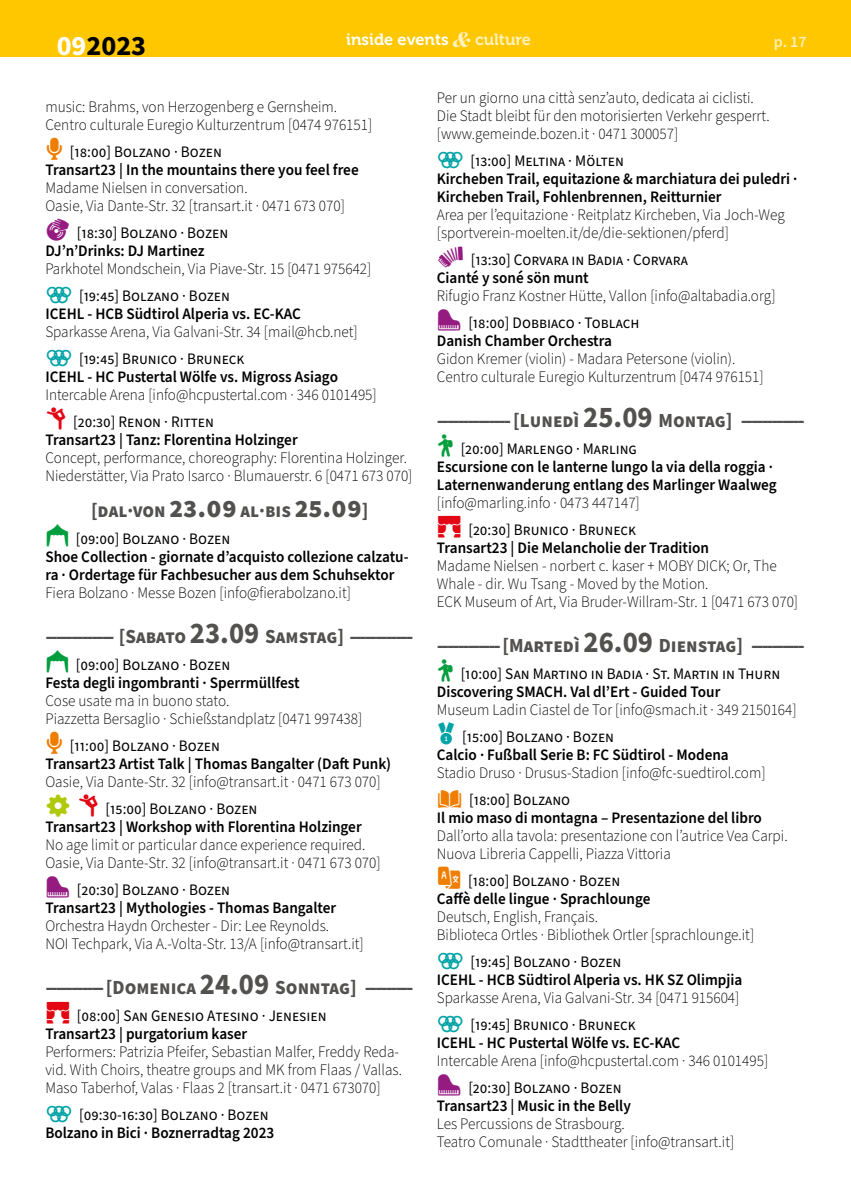
<style>
.page{position:relative;width:851px;height:1191px;background:#fff}
.page>*{position:absolute;margin:0;border:0;box-sizing:border-box;transform-origin:0 0}
.t1{font:700 28px "Source Sans Pro";color:#000}
.t2{font:700 20px "Source Sans Pro";color:#53514f;scale:1.1 1}
.t3{font:700 20px "Source Sans Pro";color:#53514f;scale:.95 1}
.t4{font:16.4px "Museo 700";color:#fff}
.t5{font:300 16px/18px "Source Sans Pro";color:#000;scale:.95 1}
.t6{font:600 16px/18px "Source Sans Pro";color:#000;scale:.95 1}
.t7{font:16px/18px "Source Sans Pro";color:#000;scale:.95 1}
.t8{font:600 16px "Source Sans Pro";color:#fff}
.s1{color:#fff}
.s2{font-family:"Surveyor Display";font-weight:700;font-style:italic;font-size:24.4px;color:#fff1be}
.s3{color:#fff1be}
.s4{font-family:"Inside Events Font";font-weight:400;font-size:28px;color:#ef7d00}
.s5{font-weight:400}
.s6{font-family:"Inside Events Font";font-weight:400;font-size:28px;color:#951b81}
.s7{font-family:"Inside Events Font";font-weight:400;font-size:28px;color:#00a3a6}
.s8{font-family:"Inside Events Font";font-weight:400;font-size:28px;color:#e30613}
.s9{font-size:30px}
.s10{font-family:"Inside Events Font";font-weight:400;font-size:28px;color:#009e3d}
.s11{font-family:"Inside Events Font";font-weight:400;font-size:28px;color:#afca0b}
.s12{font-family:"Inside Events Font";font-size:28px;color:#e30613}
.s13{font-weight:600}
.s14{font-family:"Inside Events Font";font-size:28px;color:#951b81}
.s15{font-family:"Inside Events Font";font-size:28px;color:#009e3d}
</style>
<div class="page">
<div style="left:0;top:0;width:850px;height:57px;background:#fec700"></div>
<h1 class="t1" style="left:57px;top:27px;width:91px"><span class="s1">09</span>2023</h1>
<p class="t4" style="left:346px;top:30px;width:186px">inside events <span class="s2">&amp;</span> <span class="s3">culture</span></p>
<p class="t8" style="left:773px;top:31px;width:34px">p. 17</p>
<p class="t5" style="left:45px;top:98px;width:345px">music: Brahms, von Herzogenberg e Gernsheim.<br>Centro culturale Euregio Kulturzentrum [0474 976151]</p>
<p class="t6" style="left:45px;top:143px;width:331px"><span class="s4">Ą</span> <span class="s5">[18:00] Bolzano · Bozen<br></span>Transart23 | In the mountains there you feel free</p>
<p class="t5" style="left:45px;top:179px;width:317px">Madame Nielsen in conversation.<br>Oasie, Via Dante-Str. 32 [transart.it · 0471 673 070]</p>
<p class="t6" style="left:45px;top:224px;width:194px"><span class="s6">į</span> <span class="s5">[18:30] Bolzano · Bozen<br></span>DJ’n’Drinks: DJ Martinez</p>
<p class="t5" style="left:45px;top:256px;width:344px;line-height:27px">Parkhotel Mondschein, Via Piave-Str. 15 [0471 975642]<br><span class="s7">Ō</span> <span class="s5">[19:45] Bolzano · Bozen</span></p>
<p class="t6" style="left:45px;top:305px;width:270px">ICEHL - HCB Südtirol Alperia vs. EC-KAC</p>
<p class="t5" style="left:45px;top:319px;width:330px;line-height:27px">Sparkasse Arena, Via Galvani-Str. 34 [mail@hcb.net]<br><span class="s7">Ō</span> <span class="s5">[19:45] Brunico · Bruneck</span></p>
<p class="t6" style="left:45px;top:368px;width:309px">ICEHL - HC Pustertal Wölfe vs. Migross Asiago</p>
<p class="t5" style="left:45px;top:382px;width:350px;line-height:27px">Intercable Arena [info@hcpustertal.com · 346 0101495]<br><span class="s8">Đ</span> <span class="s5">[20:30] Renon · Ritten</span></p>
<p class="t6" style="left:45px;top:431px;width:267px">Transart23 | Tanz: Florentina Holzinger</p>
<p class="t5" style="left:45px;top:449px;width:388px">Concept, performance, choreography: Florentina Holzinger.<br>Niederstätter, Via Prato Isarco · Blumauerstr. 6 [0471 673 070]</p>
<p class="t3" style="left:91px;top:497px;width:293px">[dal·von <span class="s9">23.09</span> al·bis <span class="s9">25.09</span>]</p>
<p class="t6" style="left:45px;top:530px;width:384px"><span class="s10">ő</span> <span class="s5">[09:00] Bolzano · Bozen<br></span>Shoe Collection - giornate d’acquisto collezione calzatu&shy;ra · Ordertage für Fachbesucher aus dem Schuhsektor</p>
<p class="t5" style="left:45px;top:584px;width:323px">Fiera Bolzano · Messe Bozen [info@fierabolzano.it]</p>
<p class="t2" style="left:45px;top:623px;width:336px">------------- [Sabato <span class="s9">23.09</span> Samstag] ------------</p>
<p class="t6" style="left:45px;top:656px;width:269px"><span class="s10">ő</span> <span class="s5">[09:00] Bolzano · Bozen<br></span>Festa degli ingombranti · Sperrmüllfest</p>
<p class="t5" style="left:45px;top:692px;width:335px">Cose usate ma in buono stato.<br>Piazzetta Bersaglio · Schießstandplatz [0471 997438]</p>
<p class="t6" style="left:45px;top:737px;width:365px"><span class="s4">Ą</span> <span class="s5">[11:00] Bolzano · Bozen<br></span>Transart23 Artist Talk | Thomas Bangalter (Daft Punk)</p>
<p class="t5" style="left:45px;top:769px;width:354px;line-height:27px">Oasie, Via Dante-Str. 32 [info@transart.it · 0471 673 070] <span class="s11">ŗ</span> <span class="s8">Đ</span> <span class="s5">[15:00] Bolzano · Bozen</span></p>
<p class="t6" style="left:45px;top:818px;width:334px">Transart23 | Workshop with Florentina Holzinger</p>
<p class="t5" style="left:45px;top:836px;width:354px">No age limit or particular dance experience required.<br>Oasie, Via Dante-Str. 32 [info@transart.it · 0471 673 070]</p>
<p class="t6" style="left:45px;top:881px;width:308px"><span class="s6">Ģ</span> <span class="s5">[20:30] Bolzano · Bozen<br></span>Transart23 | Mythologies - Thomas Bangalter</p>
<p class="t5" style="left:45px;top:917px;width:336px">Orchestra Haydn Orchester - Dir: Lee Reynolds.<br>NOI Techpark, Via A.-Volta-Str. 13/A [info@transart.it]</p>
<p class="t2" style="left:45px;top:974px;width:336px">----------- [Domenica <span class="s9">24.09</span> Sonntag] ---------</p>
<p class="t7" style="left:45px;top:1007px;width:297px"><span class="s12">Ė</span> [08:00] San Genesio Atesino · Jenesien<br><span class="s13">Transart23 | purgatorium kaser</span></p>
<p class="t5" style="left:45px;top:1043px;width:377px">Performers: Patrizia Pfeifer, Sebastian Malfer, Freddy Reda&shy;vid. With Choirs, theatre groups and MK from Flaas / Vallas.<br>Maso Taberhof, Valas · Flaas 2 [transart.it · 0471 673070]</p>
<p class="t6" style="left:45px;top:1106px;width:242px"><span class="s7">Ō</span> <span class="s5">[09:30-16:30] Bolzano · Bozen<br></span>Bolzano in Bici · Boznerradtag 2023</p>
<p class="t5" style="left:437px;top:89px;width:352px">Per un giorno una città senz’auto, dedicata ai ciclisti.<br>Die Stadt bleibt für den motorisierten Verkehr gesperrt. [www.gemeinde.bozen.it · 0471 300057]</p>
<p class="t6" style="left:437px;top:152px;width:381px"><span class="s7">Ō</span> <span class="s5">[13:00] Meltina · Mölten<br></span>Kircheben Trail, equitazione &amp; marchiatura dei puledri ·<br>Kircheben Trail, Fohlenbrennen, Reitturnier</p>
<p class="t5" style="left:437px;top:206px;width:368px">Area per l’equitazione · Reitplatz Kircheben, Via Joch-Weg [sportverein-moelten.it/de/die-sektionen/pferd]</p>
<p class="t7" style="left:437px;top:251px;width:266px"><span class="s14">Ī</span> [13:30] Corvara in Badia · Corvara<br><span class="s13">Cianté y soné sön munt</span></p>
<p class="t5" style="left:437px;top:283px;width:358px;line-height:27px">Rifugio Franz Kostner Hütte, Vallon [info@altabadia.org]<br><span class="s6">Ģ</span> <span class="s5">[18:00] Dobbiaco · Toblach</span></p>
<p class="t6" style="left:437px;top:332px;width:186px">Danish Chamber Orchestra</p>
<p class="t5" style="left:437px;top:350px;width:345px">Gidon Kremer (violin) - Madara Petersone (violin).<br>Centro culturale Euregio Kulturzentrum [0474 976151]</p>
<p class="t2" style="left:437px;top:407px;width:336px">-------------- [Lunedì <span class="s9">25.09</span> Montag] ------------</p>
<p class="t6" style="left:437px;top:440px;width:359px"><span class="s10">ŕ</span> <span class="s5">[20:00] Marlengo · Marling<br></span>Escursione con le lanterne lungo la via della roggia ·<br>Laternenwanderung entlang des Marlinger Waalweg</p>
<p class="t5" style="left:437px;top:490px;width:215px;line-height:27px">[info@marling.info · 0473 447147]<br><span class="s8">Ė</span> <span class="s5">[20:30] Brunico · Bruneck</span></p>
<p class="t6" style="left:437px;top:539px;width:288px">Transart23 | Die Melancholie der Tradition</p>
<p class="t5" style="left:437px;top:557px;width:382px">Madame Nielsen - norbert c. kaser + MOBY DICK; Or, The<br>Whale - dir. Wu Tsang - Moved by the Motion.<br>ECK Museum of Art, Via Bruder-Willram-Str. 1 [0471 673 070]</p>
<p class="t2" style="left:437px;top:632px;width:336px">------------ [Martedì <span class="s9">26.09</span> Dienstag] ----------</p>
<p class="t7" style="left:437px;top:665px;width:363px"><span class="s15">ŕ</span> [10:00] San Martino in Badia · St. Martin in Thurn<br><span class="s13">Discovering SMACH. Val dl’Ert - Guided Tour</span></p>
<p class="t5" style="left:437px;top:697px;width:380px;line-height:27px">Museum Ladin Ciastel de Tor [info@smach.it · 349 2150164] <span class="s7">ň</span> <span class="s5">[15:00] Bolzano · Bozen</span></p>
<p class="t6" style="left:437px;top:746px;width:309px">Calcio · Fußball Serie B: FC Südtirol - Modena</p>
<p class="t5" style="left:437px;top:760px;width:347px;line-height:27px">Stadio Druso · Drusus-Stadion [info@fc-suedtirol.com] <span class="s4">ą</span> <span class="s5">[18:00] Bolzano</span></p>
<p class="t6" style="left:437px;top:809px;width:343px">Il mio maso di montagna – Presentazione del libro</p>
<p class="t5" style="left:437px;top:827px;width:370px">Dall’orto alla tavola: presentazione con l’autrice Vea Carpi.<br>Nuova Libreria Cappelli, Piazza Vittoria</p>
<p class="t6" style="left:437px;top:872px;width:226px"><span class="s4">Ć</span> <span class="s5">[18:00] Bolzano · Bozen<br></span>Caffè delle lingue · Sprachlounge</p>
<p class="t5" style="left:437px;top:908px;width:335px">Deutsch, English, Français.<br>Biblioteca Ortles · Bibliothek Ortler [sprachlounge.it]</p>
<p class="t6" style="left:437px;top:953px;width:323px"><span class="s7">Ō</span> <span class="s5">[19:45] Bolzano · Bozen<br></span>ICEHL - HCB Südtirol Alperia vs. HK SZ Olimpjia</p>
<p class="t5" style="left:437px;top:985px;width:320px;line-height:27px">Sparkasse Arena, Via Galvani-Str. 34 [0471 915604]<br><span class="s7">Ō</span> <span class="s5">[19:45] Brunico · Bruneck</span></p>
<p class="t6" style="left:437px;top:1034px;width:258px">ICEHL - HC Pustertal Wölfe vs. EC-KAC</p>
<p class="t5" style="left:437px;top:1048px;width:350px;line-height:27px">Intercable Arena [info@hcpustertal.com · 346 0101495]<br><span class="s6">Ģ</span> <span class="s5">[20:30] Bolzano · Bozen</span></p>
<p class="t6" style="left:437px;top:1097px;width:206px">Transart23 | Music in the Belly</p>
<p class="t5" style="left:437px;top:1115px;width:314px">Les Percussions de Strasbourg.<br>Teatro Comunale · Stadttheater [info@transart.it]</p>
</div>
